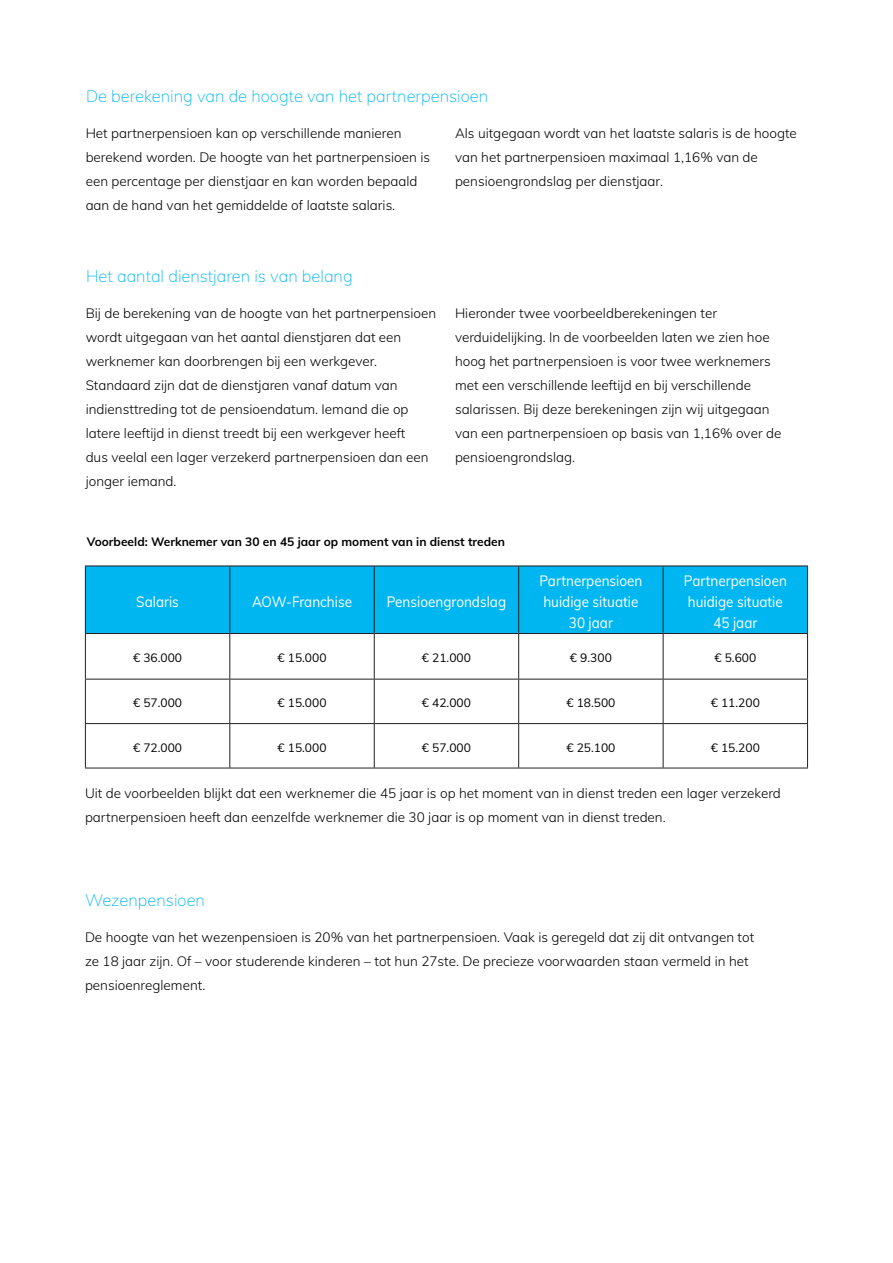
<style>
.page{position:relative;width:893px;height:1263px;background:#fff}
.page>*{position:absolute;margin:0;border:0;box-sizing:border-box;transform-origin:0 0}
.t1{font:200 16.5px "Muli";color:#00b6f0}
.t2{font:14.85px "Muli";color:#fff;scale:.91 1}
.Platte_tekst{font:300 13.5px/24px "Muli";color:#000}
.t3{font:12px "Muli";color:#000}
.t4{font:700 12px "Muli";color:#000}
</style>
<div class="page">
<div style="left:86px;top:567px;width:721px;height:66px;background:#00b6f0"></div>
<hr style="left:85px;top:566px;width:145px;height:1px;background:#231f20">
<hr style="left:85px;top:566px;width:1px;height:67px;background:#231f20">
<hr style="left:230px;top:566px;width:144px;height:1px;background:#231f20">
<hr style="left:229px;top:566px;width:1px;height:67px;background:#231f20">
<hr style="left:374px;top:566px;width:145px;height:1px;background:#231f20">
<hr style="left:374px;top:566px;width:1px;height:67px;background:#231f20">
<hr style="left:519px;top:566px;width:144px;height:1px;background:#231f20">
<hr style="left:518px;top:566px;width:1px;height:67px;background:#231f20">
<hr style="left:663px;top:566px;width:145px;height:1px;background:#231f20">
<hr style="left:663px;top:566px;width:1px;height:67px;background:#231f20">
<hr style="left:807px;top:566px;width:1px;height:67px;background:#231f20">
<hr style="left:85px;top:633px;width:145px;height:1px;background:#231f20">
<hr style="left:85px;top:634px;width:1px;height:45px;background:#231f20">
<hr style="left:230px;top:633px;width:144px;height:1px;background:#231f20">
<hr style="left:229px;top:634px;width:1px;height:45px;background:#231f20">
<hr style="left:374px;top:633px;width:145px;height:1px;background:#231f20">
<hr style="left:374px;top:634px;width:1px;height:45px;background:#231f20">
<hr style="left:519px;top:633px;width:144px;height:1px;background:#231f20">
<hr style="left:518px;top:634px;width:1px;height:45px;background:#231f20">
<hr style="left:663px;top:633px;width:145px;height:1px;background:#231f20">
<hr style="left:663px;top:634px;width:1px;height:45px;background:#231f20">
<hr style="left:807px;top:634px;width:1px;height:45px;background:#231f20">
<hr style="left:85px;top:679px;width:145px;height:1px;background:#231f20">
<hr style="left:85px;top:679px;width:1px;height:44px;background:#231f20">
<hr style="left:230px;top:679px;width:144px;height:1px;background:#231f20">
<hr style="left:229px;top:679px;width:1px;height:44px;background:#231f20">
<hr style="left:374px;top:679px;width:145px;height:1px;background:#231f20">
<hr style="left:374px;top:679px;width:1px;height:44px;background:#231f20">
<hr style="left:519px;top:679px;width:144px;height:1px;background:#231f20">
<hr style="left:518px;top:679px;width:1px;height:44px;background:#231f20">
<hr style="left:663px;top:679px;width:145px;height:1px;background:#231f20">
<hr style="left:663px;top:679px;width:1px;height:44px;background:#231f20">
<hr style="left:807px;top:679px;width:1px;height:44px;background:#231f20">
<hr style="left:85px;top:723px;width:145px;height:1px;background:#231f20">
<hr style="left:85px;top:724px;width:1px;height:44px;background:#231f20">
<hr style="left:230px;top:723px;width:144px;height:1px;background:#231f20">
<hr style="left:229px;top:724px;width:1px;height:44px;background:#231f20">
<hr style="left:374px;top:723px;width:145px;height:1px;background:#231f20">
<hr style="left:374px;top:724px;width:1px;height:44px;background:#231f20">
<hr style="left:519px;top:723px;width:144px;height:1px;background:#231f20">
<hr style="left:518px;top:724px;width:1px;height:44px;background:#231f20">
<hr style="left:663px;top:723px;width:145px;height:1px;background:#231f20">
<hr style="left:663px;top:724px;width:1px;height:44px;background:#231f20">
<hr style="left:807px;top:724px;width:1px;height:44px;background:#231f20">
<hr style="left:85px;top:768px;width:145px;height:1px;background:#231f20">
<hr style="left:230px;top:768px;width:144px;height:1px;background:#231f20">
<hr style="left:374px;top:768px;width:145px;height:1px;background:#231f20">
<hr style="left:519px;top:768px;width:144px;height:1px;background:#231f20">
<hr style="left:663px;top:768px;width:145px;height:1px;background:#231f20">
<p class="t1" style="left:86px;top:84px;width:404px">De berekening van de hoogte van het partnerpensioen</p>
<p class="Platte_tekst" style="left:86px;top:121px;width:346px">Het partnerpensioen kan op verschillende manieren berekend worden. De hoogte van het partnerpensioen is een percentage per dienstjaar en kan worden bepaald aan de hand van het gemiddelde of laatste salaris.</p>
<p class="Platte_tekst" style="left:455px;top:121px;width:343px">Als uitgegaan wordt van het laatste salaris is de hoogte van het partnerpensioen maximaal 1,16% van de pensioengrondslag per dienstjaar.</p>
<p class="t1" style="left:86px;top:264px;width:268px">Het aantal dienstjaren is van belang</p>
<p class="Platte_tekst" style="left:86px;top:301px;width:352px">Bij de berekening van de hoogte van het partnerpensioen wordt uitgegaan van het aantal dienstjaren dat een werknemer kan doorbrengen bij een werkgever.<br>Standaard zijn dat de dienstjaren vanaf datum van indiensttreding tot de pensioendatum. Iemand die op latere leeftijd in dienst treedt bij een werkgever heeft<br>dus veelal een lager verzekerd partnerpensioen dan een jonger iemand.</p>
<p class="Platte_tekst" style="left:455px;top:301px;width:328px">Hieronder twee voorbeeldberekeningen ter verduidelijking. In de voorbeelden laten we zien hoe hoog het partnerpensioen is voor twee werknemers met een verschillende leeftijd en bij verschillende salarissen. Bij deze berekeningen zijn wij uitgegaan van een partnerpensioen op basis van 1,16% over de pensioengrondslag.</p>
<p class="t4" style="left:87px;top:533px;width:420px">Voorbeeld: Werknemer van 30 en 45 jaar op moment van in dienst treden</p>
<p class="t2" style="left:136px;top:590px;width:48px">Salaris</p>
<p class="t2" style="left:252px;top:590px;width:111px">AOW-Franchise</p>
<p class="t2" style="left:387px;top:590px;width:133px">Pensioengrondslag</p>
<p class="t2" style="left:539px;top:569px;width:115px">Partnerpensioen</p>
<p class="t2" style="left:543px;top:590px;width:106px">huidige situatie</p>
<p class="t2" style="left:569px;top:611px;width:50px">30 jaar</p>
<p class="t2" style="left:684px;top:569px;width:115px">Partnerpensioen</p>
<p class="t2" style="left:688px;top:590px;width:106px">huidige situatie</p>
<p class="t2" style="left:713px;top:611px;width:50px">45 jaar</p>
<p class="t3" style="left:133px;top:649px;width:51px">€ 36.000</p>
<p class="t3" style="left:277px;top:649px;width:51px">€ 15.000</p>
<p class="t3" style="left:422px;top:649px;width:51px">€ 21.000</p>
<p class="t3" style="left:570px;top:649px;width:43px">€ 9.300</p>
<p class="t3" style="left:714px;top:649px;width:43px">€ 5.600</p>
<p class="t3" style="left:133px;top:694px;width:51px">€ 57.000</p>
<p class="t3" style="left:277px;top:694px;width:51px">€ 15.000</p>
<p class="t3" style="left:422px;top:694px;width:51px">€ 42.000</p>
<p class="t3" style="left:566px;top:694px;width:51px">€ 18.500</p>
<p class="t3" style="left:711px;top:694px;width:51px">€ 11.200</p>
<p class="t3" style="left:133px;top:739px;width:51px">€ 72.000</p>
<p class="t3" style="left:277px;top:739px;width:51px">€ 15.000</p>
<p class="t3" style="left:422px;top:739px;width:51px">€ 57.000</p>
<p class="t3" style="left:566px;top:739px;width:51px">€ 25.100</p>
<p class="t3" style="left:711px;top:739px;width:51px">€ 15.200</p>
<p class="Platte_tekst" style="left:85px;top:781px;width:697px">Uit de voorbeelden blijkt dat een werknemer die 45 jaar is op het moment van in dienst treden een lager verzekerd partnerpensioen heeft dan eenzelfde werknemer die 30 jaar is op moment van in dienst treden.</p>
<p class="t1" style="left:85px;top:888px;width:122px">Wezenpensioen</p>
<p class="Platte_tekst" style="left:85px;top:925px;width:671px">De hoogte van het wezenpensioen is 20% van het partnerpensioen. Vaak is geregeld dat zij dit ontvangen tot ze 18 jaar zijn. Of – voor studerende kinderen – tot hun 27ste. De precieze voorwaarden staan vermeld in het pensioenreglement.</p>
</div>
